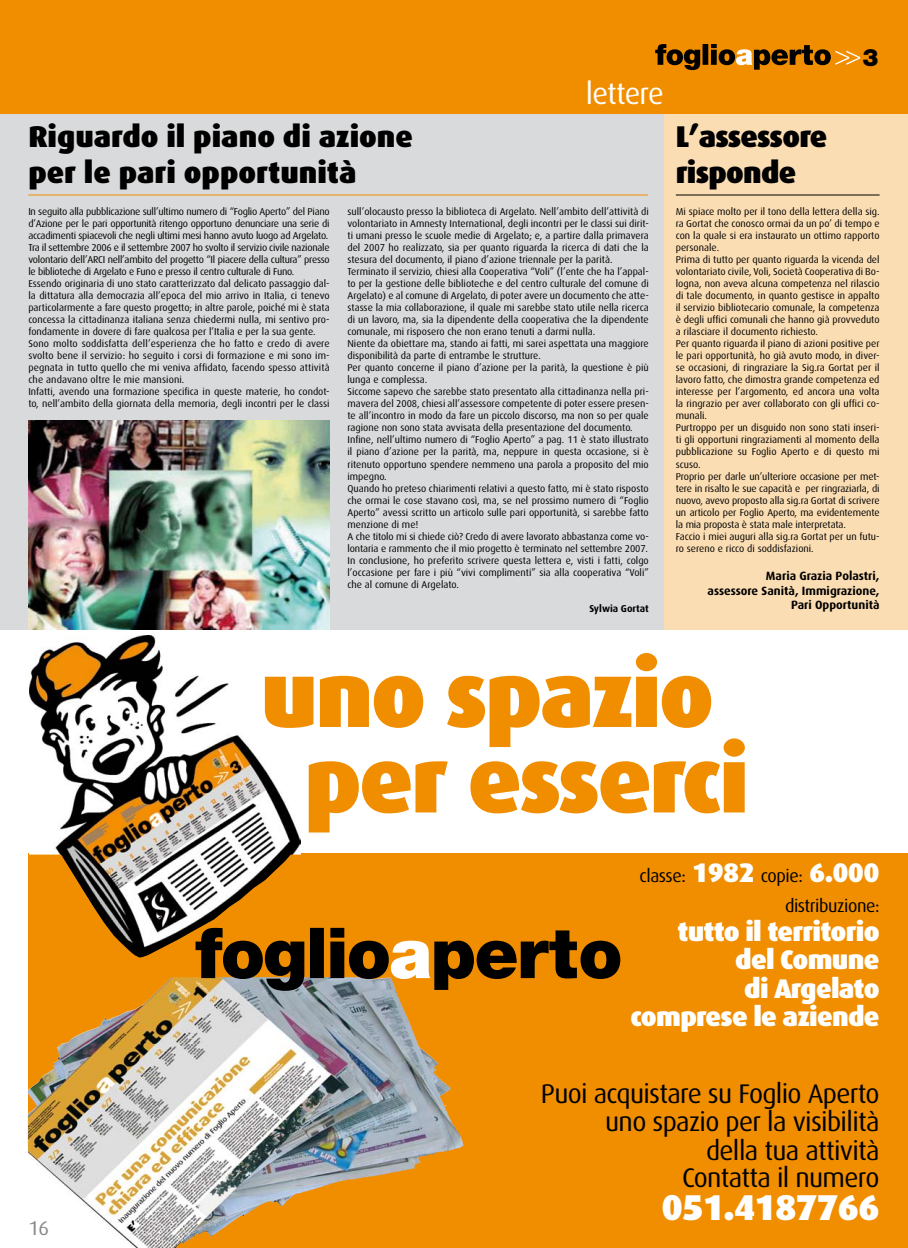
<style>
.page{position:relative;width:908px;height:1248px;background:#fff}
.page>*{position:absolute;margin:0;border:0;box-sizing:border-box;transform-origin:0 0}
.t1{font:900 93.2px/85.4px "Dax";color:#f18e00;text-align:center}
.t2{font:900 35.9px "Dax";letter-spacing:-.025em;color:#fff}
.t3{font:900 30px/36px "Dax";color:#000}
.t4{font:30px "Dax";letter-spacing:-.03em;color:#fff}
.t5{font:27px/28.5px "Dax";letter-spacing:-.025em;color:#000;text-align:right}
.t6{font:900 27px/28.5px "Dax";letter-spacing:-.025em;color:#fff;text-align:right}
.t7{font:900 24px "Helvetica Neue";color:#000}
.t8{font:20px "Dax";color:#87888a}
.t9{font:18px/29.9px "Dax";letter-spacing:-.025em;color:#000;text-align:right}
.t10{font:700 12px/14.4px "Dax";color:#000;text-align:right}
.t11{font:10px/12px "Dax";color:#000}
.t12{font:700 10px "Dax";color:#000}
.s1{font-weight:900;font-size:27px;color:#fff}
</style>
<div class="page">
<svg style="left:28px;top:853px;width:879px;height:394px;background:#de9b39"></svg>
<img style="left:125px;top:977px;width:69px;height:35px">
<img style="left:30px;top:635px;width:270px;height:219px">
<svg style="left:29px;top:854px;width:637px;height:123px;background:#d68b1e"></svg>
<svg style="left:195px;top:927px;width:425px;height:63px;background:#8a5b17"></svg>
<div style="left:663px;top:114px;width:244px;height:515px;background:#fbddb3"></div>
<div style="left:0;top:112px;width:663px;height:517px;background:#d9dadb"></div>
<div style="left:0;top:0;width:907px;height:113px;background:#f18e00"></div>
<svg style="left:655px;top:44px;width:204px;height:26px"></svg>
<img style="left:28px;top:420px;width:301px;height:209px">
<hr style="left:675px;top:194px;width:204px;height:1px;background:#000">
<hr style="left:28px;top:194px;width:619px;height:1px;background:#f18e00">
<h3 class="t4" style="left:585px;top:77px;width:79px">lettere</h3>
<h3 class="t3" style="left:28px;top:119px;width:386px">Riguardo il piano di azione per le pari opportunità</h3>
<p class="t11" style="left:28px;top:206px;width:303px">In seguito alla pubblicazione sull’ultimo numero di “Foglio Aperto” del Piano d’Azione per le pari opportunità ritengo opportuno denunciare una serie di accadimenti spiacevoli che negli ultimi mesi hanno avuto luogo ad Argelato.<br>Tra il settembre 2006 e il settembre 2007 ho svolto il servizio civile nazionale volontario dell’ARCI nell’ambito del progetto “Il piacere della cultura” presso le biblioteche di Argelato e Funo e presso il centro culturale di Funo.<br>Essendo originaria di uno stato caratterizzato dal delicato passaggio dal&shy;la dittatura alla democrazia all’epoca del mio arrivo in Italia, ci tenevo particolarmente a fare questo progetto; in altre parole, poiché mi è stata concessa la cittadinanza italiana senza chiedermi nulla, mi sentivo pro&shy;fondamente in dovere di fare qualcosa per l’Italia e per la sua gente.<br>Sono molto soddisfatta dell’esperienza che ho fatto e credo di avere svolto bene il servizio: ho seguito i corsi di formazione e mi sono im&shy;pegnata in tutto quello che mi veniva affidato, facendo spesso attività che andavano oltre le mie mansioni.<br>Infatti, avendo una formazione specifica in queste materie, ho condot&shy;to, nell’ambito della giornata della memoria, degli incontri per le classi</p>
<p class="t11" style="left:347px;top:206px;width:303px">sull’olocausto presso la biblioteca di Argelato. Nell’ambito dell’attività di volontariato in Amnesty International, degli incontri per le classi sui dirit&shy;ti umani presso le scuole medie di Argelato; e, a partire dalla primavera del 2007 ho realizzato, sia per quanto riguarda la ricerca di dati che la stesura del documento, il piano d’azione triennale per la parità.<br>Terminato il servizio, chiesi alla Cooperativa “Voli” (l’ente che ha l’appal&shy;to per la gestione delle biblioteche e del centro culturale del comune di Argelato) e al comune di Argelato, di poter avere un documento che atte&shy;stasse la mia collaborazione, il quale mi sarebbe stato utile nella ricerca di un lavoro, ma, sia la dipendente della cooperativa che la dipendente comunale, mi risposero che non erano tenuti a darmi nulla.<br>Niente da obiettare ma, stando ai fatti, mi sarei aspettata una maggiore disponibilità da parte di entrambe le strutture.<br>Per quanto concerne il piano d’azione per la parità, la questione è più lunga e complessa.<br>Siccome sapevo che sarebbe stato presentato alla cittadinanza nella pri&shy;mavera del 2008, chiesi all’assessore competente di poter essere presen&shy;te all’incontro in modo da fare un piccolo discorso, ma non so per quale ragione non sono stata avvisata della presentazione del documento.<br>Infine, nell’ultimo numero di “Foglio Aperto” a pag. 11 è stato illustrato il piano d’azione per la parità, ma, neppure in questa occasione, si è ritenuto opportuno spendere nemmeno una parola a proposito del mio impegno.<br>Quando ho preteso chiarimenti relativi a questo fatto, mi è stato risposto che ormai le cose stavano così, ma, se nel prossimo numero di “Foglio Aperto” avessi scritto un articolo sulle pari opportunità, si sarebbe fatto menzione di me!<br>A che titolo mi si chiede ciò? Credo di avere lavorato abbastanza come vo&shy;lontaria e rammento che il mio progetto è terminato nel settembre 2007.<br>In conclusione, ho preferito scrivere questa lettera e, visti i fatti, colgo l’occasione per fare i più “vivi complimenti” sia alla cooperativa “Voli” che al comune di Argelato.</p>
<p class="t12" style="left:589px;top:602px;width:61px">Sylwia Gortat</p>
<h3 class="t7" style="left:861px;top:43px;width:18px">3</h3>
<h3 class="t3" style="left:675px;top:119px;width:153px">L’assessore risponde</h3>
<p class="t11" style="left:675px;top:206px;width:205px">Mi spiace molto per il tono della lettera della sig. ra Gortat che conosco ormai da un po’ di tempo e con la quale si era instaurato un ottimo rapporto personale.<br>Prima di tutto per quanto riguarda la vicenda del volontariato civile, Voli, Società Cooperativa di Bo&shy;logna, non aveva alcuna competenza nel rilascio di tale documento, in quanto gestisce in appalto il servizio bibliotecario comunale, la competenza è degli uffici comunali che hanno già provveduto a rilasciare il documento richiesto.<br>Per quanto riguarda il piano di azioni positive per le pari opportunità, ho già avuto modo, in diver&shy;se occasioni, di ringraziare la Sig.ra Gortat per il lavoro fatto, che dimostra grande competenza ed interesse per l’argomento, ed ancora una volta la ringrazio per aver collaborato con gli uffici co&shy;munali.<br>Purtroppo per un disguido non sono stati inseri&shy;ti gli opportuni ringraziamenti al momento della pubblicazione su Foglio Aperto e di questo mi scuso.<br>Proprio per darle un’ulteriore occasione per met&shy;tere in risalto le sue capacità e per ringraziarla, di nuovo, avevo proposto alla sig.ra Gortat di scrivere un articolo per Foglio Aperto, ma evidentemente la mia proposta è stata male interpretata.<br>Faccio i miei auguri alla sig.ra Gortat per un futu&shy;ro sereno e ricco di soddisfazioni.</p>
<p class="t10" style="left:707px;top:569px;width:173px">Maria Grazia Polastri,<br>assessore Sanità, Immigrazione,<br>Pari Opportunità</p>
<h1 class="t1" style="left:260px;top:652px;width:490px">uno spazio per esserci</h1>
<h3 class="t9" style="left:639px;top:861px;width:241px">classe: <span class="s1">1982</span> copie: <span class="s1">6.000 </span>distribuzione:</h3>
<h3 class="t6" style="left:630px;top:917px;width:250px">tutto il territorio<br>del Comune<br>di Argelato comprese le aziende</h3>
<h3 class="t8" style="left:28px;top:1216px;width:22px">16</h3>
<h3 class="t5" style="left:540px;top:1079px;width:340px">Puoi acquistare su Foglio Aperto uno spazio per la visibilità<br>della tua attività</h3>
<h3 class="t5" style="left:681px;top:1163px;width:199px">Contatta il numero</h3>
<h2 class="t2" style="left:661px;top:1186px;width:219px">051.4187766</h2>
</div>
